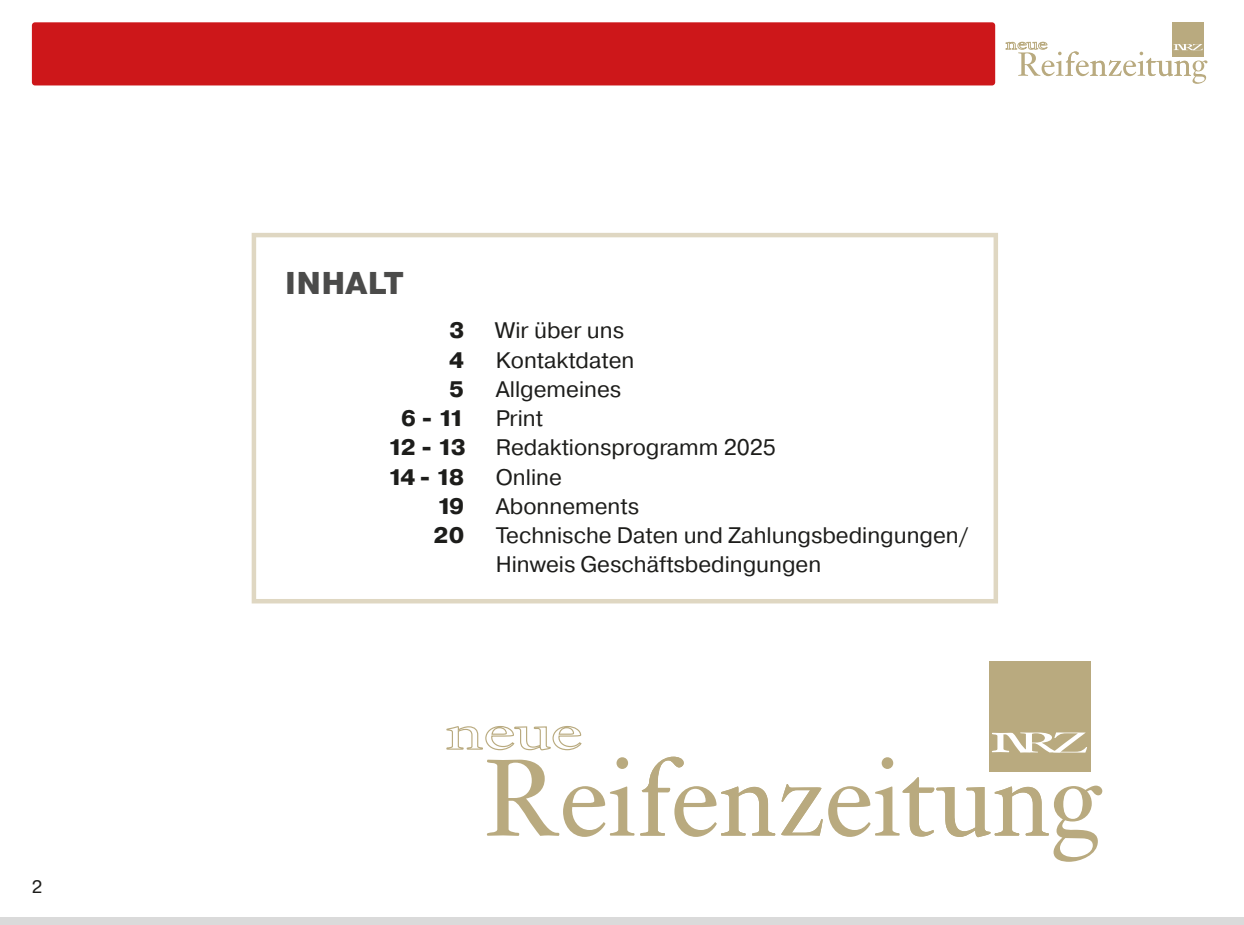
<style>
.page{position:relative;width:1244px;height:925px;background:#fff}
.page>*{position:absolute;margin:0;border:0;box-sizing:border-box;transform-origin:0 0}
.t1{font:800 31.5px "Pragmatica";letter-spacing:.01em;color:#4b4b4a}
.t2{font:22.5px/29.2px "Pragmatica";color:#1d1d1b}
.t3{font:800 22.5px "Pragmatica";letter-spacing:-.125em;color:#1d1d1b}
.t4{font:18px "Pragmatica";color:#1d1d1b}
</style>
<div class="page">
<div style="left:32px;top:22px;width:963px;height:63px;background:#cd171a;border-radius:3px"></div>
<svg style="left:1005px;top:22px;width:203px;height:62px"></svg>
<div style="left:0;top:917px;width:1244px;height:8px;background:#dadada"></div>
<svg style="left:252px;top:233px;width:746px;height:370px"></svg>
<svg style="left:446px;top:726px;width:136px;height:25px"></svg>
<svg style="left:487px;top:757px;width:147px;height:80px"></svg>
<svg style="left:640px;top:757px;width:135px;height:80px"></svg>
<div style="left:988px;top:661px;width:102px;height:111px;background:#b9aa7f"></div>
<svg style="left:781px;top:732px;width:321px;height:130px"></svg>
<p class="t4" style="left:32px;top:875px;width:12px">2</p>
<h1 class="t1" style="left:285px;top:263px;width:120px">INHALT</h1>
<p class="t3" style="left:450px;top:316px;width:16px">3</p>
<p class="t2" style="left:496px;top:317px;width:130px">Wir über uns</p>
<p class="t3" style="left:449px;top:346px;width:17px">4</p>
<p class="t2" style="left:496px;top:346px;width:140px">Kontaktdaten</p>
<p class="t3" style="left:449px;top:375px;width:17px">5</p>
<p class="t2" style="left:496px;top:375px;width:127px">Allgemeines</p>
<p class="t3" style="left:401px;top:404px;width:65px">6 - 11</p>
<p class="t2" style="left:496px;top:404px;width:49px">Print</p>
<p class="t3" style="left:388px;top:433px;width:80px">12 - 13</p>
<p class="t2" style="left:496px;top:434px;width:282px">Redaktionsprogramm 2025</p>
<p class="t3" style="left:388px;top:463px;width:78px">14 - 18</p>
<p class="t2" style="left:496px;top:463px;width:68px">Online</p>
<p class="t3" style="left:437px;top:492px;width:29px">19</p>
<p class="t2" style="left:496px;top:492px;width:145px">Abonnements</p>
<p class="t3" style="left:433px;top:521px;width:33px">20</p>
<p class="t2" style="left:496px;top:521px;width:474px">Technische Daten und Zahlungsbedingungen/<br>Hinweis Geschäftsbedingungen</p>
</div>
